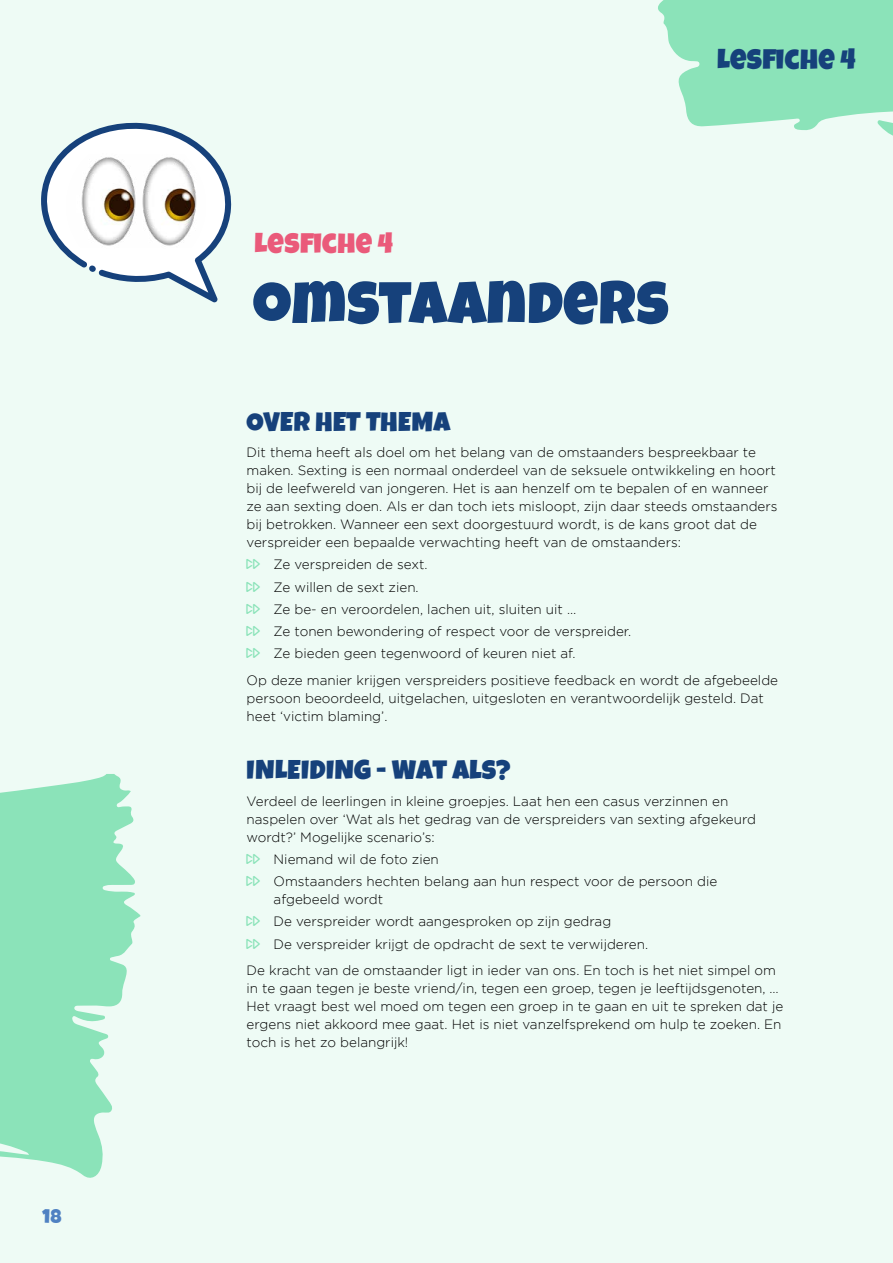
<style>
.page{position:relative;width:893px;height:1263px;background:#eefbf5}
.page>*{position:absolute;margin:0;border:0;box-sizing:border-box;transform-origin:0 0}
.t1{font:60.45px "Luckiest Guy";letter-spacing:.01em;color:#16417b}
.t2{font:28.5px "Luckiest Guy";letter-spacing:.02em;color:#16417b}
.t3{font:28.5px "Luckiest Guy";letter-spacing:.02em;color:#ea5a7a}
.t4{font:27px "Luckiest Guy";letter-spacing:.01em;color:#16417b}
.t5{font:19.5px "Luckiest Guy";color:#4f81c2}
.t6{font:300 13.5px/18px "Gotham";color:#000}
.s1{color:#8be3b9}
</style>
<div class="page">
<svg style="left:658px;top:0;width:235px;height:136px"></svg>
<svg style="left:0;top:774px;width:140px;height:404px;fill:#8be3b9"></svg>
<svg style="left:41px;top:122px;width:191px;height:180px"></svg>
<img style="left:65px;top:153px;width:142px;height:96px">
<h3 class="t5" style="left:43px;top:1203px;width:20px">18</h3>
<h2 class="t2" style="left:717px;top:40px;width:140px">LESFICHE 4</h2>
<h2 class="t3" style="left:255px;top:224px;width:140px">LESFICHE 4</h2>
<h1 class="t1" style="left:253px;top:263px;width:417px">OMSTAANDERS</h1>
<h3 class="t4" style="left:247px;top:404px;width:205px">OVER HET THEMA</h3>
<p class="t6" style="left:247px;top:443px;width:532px">Dit thema heeft als doel om het belang van de omstaanders bespreekbaar te maken. Sexting is een normaal onderdeel van de seksuele ontwikkeling en hoort bij de leefwereld van jongeren. Het is aan henzelf om te bepalen of en wanneer ze aan sexting doen. Als er dan toch iets misloopt, zijn daar steeds omstaanders bij betrokken. Wanneer een sext doorgestuurd wordt, is de kans groot dat de verspreider een bepaalde verwachting heeft van de omstaanders:</p>
<p class="t6" style="left:247px;top:553px;width:386px;line-height:22.2px"><span class="s1">⏩</span> Ze verspreiden de sext.<br><span class="s1">⏩</span> Ze willen de sext zien.<br><span class="s1">⏩</span> Ze be- en veroordelen, lachen uit, sluiten uit …<br><span class="s1">⏩</span> Ze tonen bewondering of respect voor de verspreider. <span class="s1">⏩</span> Ze bieden geen tegenwoord of keuren niet af.</p>
<p class="t6" style="left:247px;top:671px;width:533px">Op deze manier krijgen verspreiders positieve feedback en wordt de afgebeelde persoon beoordeeld, uitgelachen, uitgesloten en verantwoordelijk gesteld. Dat heet ‘victim blaming’.</p>
<h3 class="t4" style="left:247px;top:752px;width:266px">INLEIDING - WAT ALS?</h3>
<p class="t6" style="left:247px;top:792px;width:511px">Verdeel de leerlingen in kleine groepjes. Laat hen een casus verzinnen en naspelen over ‘Wat als het gedrag van de verspreiders van sexting afgekeurd wordt?’ Mogelijke scenario’s:</p>
<p class="t6" style="left:247px;top:848px;width:472px;line-height:22.2px"><span class="s1">⏩</span> Niemand wil de foto zien<br><span class="s1">⏩</span> Omstaanders hechten belang aan hun respect voor de persoon die</p>
<p class="t6" style="left:247px;top:888px;width:403px;line-height:22.2px;text-indent:27px">afgebeeld wordt<br><span class="s1">⏩</span> De verspreider wordt aangesproken op zijn gedrag<br><span class="s1">⏩</span> De verspreider krijgt de opdracht de sext te verwijderen.</p>
<p class="t6" style="left:247px;top:961px;width:538px">De kracht van de omstaander ligt in ieder van ons. En toch is het niet simpel om in te gaan tegen je beste vriend/in, tegen een groep, tegen je leeftijdsgenoten, … Het vraagt best wel moed om tegen een groep in te gaan en uit te spreken dat je ergens niet akkoord mee gaat. Het is niet vanzelfsprekend om hulp te zoeken. En toch is het zo belangrijk!</p>
</div>
